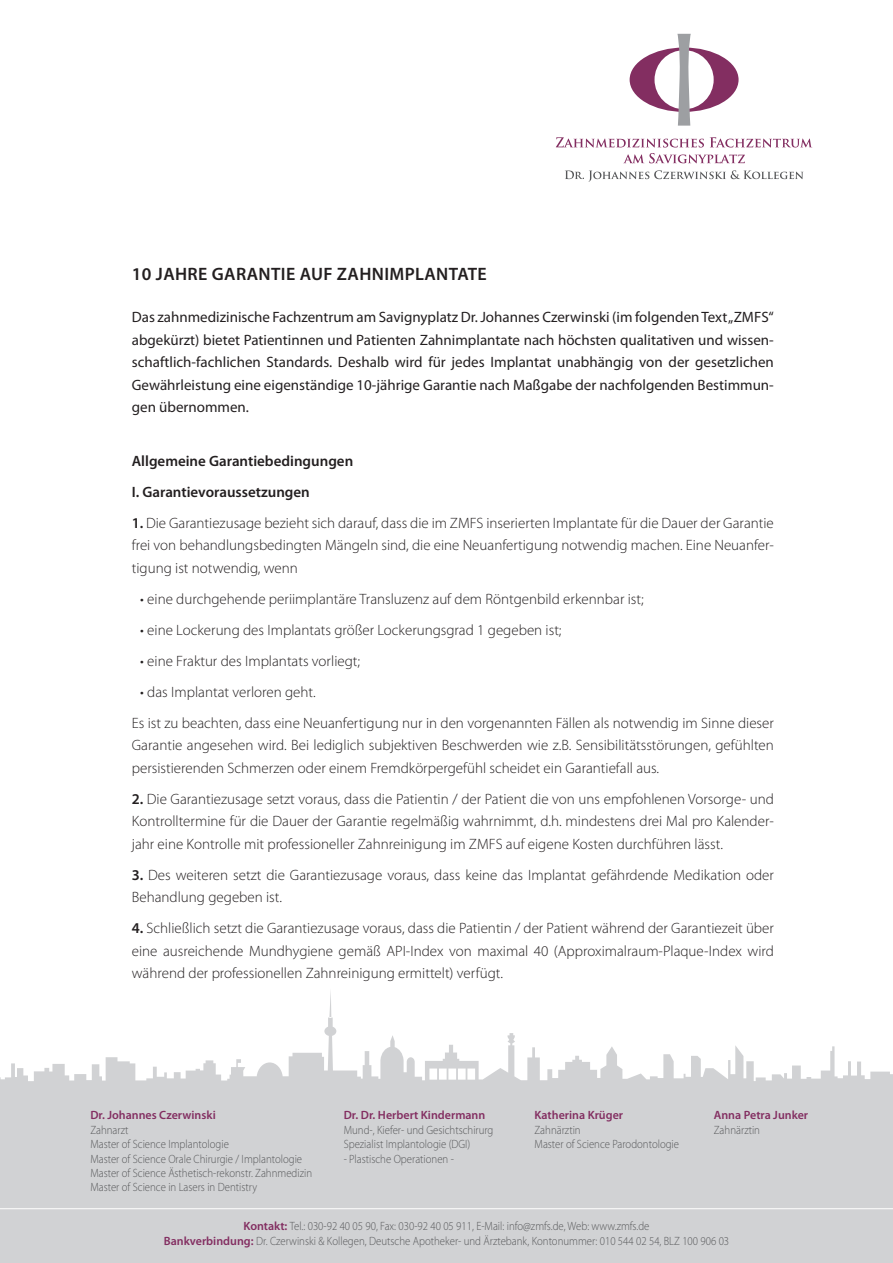
<style>
.page{position:relative;width:893px;height:1263px;background:#fff}
.page>*{position:absolute;margin:0;border:0;box-sizing:border-box;transform-origin:0 0}
.t1{font:600 18px "Myriad Pro";letter-spacing:.02em;color:#231f20}
.t2{font:300 15px/22.5px "Myriad Pro";color:#231f20;text-align:justify}
.t3{font:15px/22.5px "Myriad Pro";color:#231f20;text-align:justify}
.t4{font:600 15px/31px "Myriad Pro";color:#231f20}
.t5{font:300 12px/14.4px "Myriad Pro";color:#57585a;scale:.9 1}
.t6{font:600 12px "Myriad Pro";color:#832e61}
.s1{font-weight:600}
.s2{font-weight:600;color:#832e61}
</style>
<div class="page">
<svg style="left:0;top:992px;width:893px;height:271px;fill:#d1d2d4"></svg>
<svg style="left:565px;top:170px;width:238px;height:12px"></svg>
<svg style="left:556px;top:137px;width:148px;height:10px"></svg>
<svg style="left:710px;top:137px;width:102px;height:10px"></svg>
<svg style="left:624px;top:153px;width:121px;height:10px"></svg>
<svg style="left:630px;top:34px;width:109px;height:92px"></svg>
<hr style="left:0;top:1208px;width:893px;height:1px;background:#fff">
<p class="t1" style="left:132px;top:263px;width:356px">10 JAHRE GARANTIE AUF ZAHNIMPLANTATE</p>
<p class="t3" style="left:132px;top:306px;width:644px">Das zahnmedizinische Fachzentrum am Savignyplatz Dr. Johannes Czerwinski (im folgenden Text „ZMFS“ abgekürzt) bietet Patientinnen und Patienten Zahnimplantate nach höchsten qualitativen und wissen&shy;schaftlich-fachlichen Standards. Deshalb wird für jedes Implantat unabhängig von der gesetzlichen Gewährleistung eine eigenständige 10-jährige Garantie nach Maßgabe der nachfolgenden Bestimmun&shy;gen übernommen.</p>
<p class="t4" style="left:132px;top:445px;width:223px">Allgemeine Garantiebedingungen<br>I. Garantievoraussetzungen</p>
<p class="t2" style="left:132px;top:511px;width:644px"><span class="s1">1.</span> Die Garantiezusage bezieht sich darauf, dass die im ZMFS inserierten Implantate für die Dauer der Garantie frei von behandlungsbedingten Mängeln sind, die eine Neuanfertigung notwendig machen. Eine Neuanfer&shy;tigung ist notwendig, wenn</p>
<p class="t2" style="left:140px;top:587px;width:505px">• eine durchgehende periimplantäre Transluzenz auf dem Röntgenbild erkennbar ist;</p>
<p class="t2" style="left:140px;top:618px;width:423px">• eine Lockerung des Implantats größer Lockerungsgrad 1 gegeben ist;</p>
<p class="t2" style="left:140px;top:649px;width:221px">• eine Fraktur des Implantats vorliegt;</p>
<p class="t2" style="left:132px;top:676px;width:644px;line-height:31px;text-indent:9px">• das Implantat verloren geht.<br>Es ist zu beachten, dass eine Neuanfertigung nur in den vorgenannten Fällen als notwendig im Sinne dieser</p>
<p class="t2" style="left:132px;top:734px;width:644px">Garantie angesehen wird. Bei lediglich subjektiven Beschwerden wie z.B. Sensibilitätsstörungen, gefühlten persistierenden Schmerzen oder einem Fremdkörpergefühl scheidet ein Garantiefall aus.</p>
<p class="t2" style="left:132px;top:787px;width:644px"><span class="s1">2.</span> Die Garantiezusage setzt voraus, dass die Patientin / der Patient die von uns empfohlenen Vorsorge- und Kontrolltermine für die Dauer der Garantie regelmäßig wahrnimmt, d.h. mindestens drei Mal pro Kalender&shy;jahr eine Kontrolle mit professioneller Zahnreinigung im ZMFS auf eigene Kosten durchführen lässt.</p>
<p class="t2" style="left:132px;top:863px;width:644px"><span class="s1">3.</span> Des weiteren setzt die Garantiezusage voraus, dass keine das Implantat gefährdende Medikation oder<br>Behandlung gegeben ist.</p>
<p class="t2" style="left:132px;top:917px;width:644px"><span class="s1">4.</span> Schließlich setzt die Garantiezusage voraus, dass die Patientin / der Patient während der Garantiezeit über eine ausreichende Mundhygiene gemäß API-Index von maximal 40 (Approximalraum-Plaque-Index wird während der professionellen Zahnreinigung ermittelt) verfügt.</p>
<p class="t6" style="left:90px;top:1108px;width:127px">Dr. Johannes Czerwinski</p>
<p class="t5" style="left:90px;top:1122px;width:248px">Zahnarzt<br>Master of Science Implantologie<br>Master of Science Orale Chirurgie / Implantologie Master of Science Ästhetisch-rekonstr. Zahnmedizin Master of Science in Lasers in Dentistry</p>
<p class="t5" style="left:164px;top:1219px;width:630px;text-align:center"><span class="s2">Kontakt:</span> Tel.: 030-92 40 05 90, Fax: 030-92 40 05 911, E-Mail: info@zmfs.de, Web: www.zmfs.de<br><span class="s2">Bankverbindung:</span> Dr. Czerwinski &amp; Kollegen, Deutsche Apotheker- und Ärztebank, Kontonummer: 010 544 02 54, BLZ 100 906 03</p>
<p class="t6" style="left:344px;top:1108px;width:143px">Dr. Dr. Herbert Kindermann</p>
<p class="t5" style="left:344px;top:1122px;width:168px">Mund-, Kiefer- und Gesichtschirurg<br>Spezialist Implantologie (DGI)</p>
<p class="t5" style="left:344px;top:1151px;width:124px">- Plastische Operationen -</p>
<p class="t6" style="left:534px;top:1108px;width:90px">Katherina Krüger</p>
<p class="t5" style="left:534px;top:1122px;width:162px">Zahnärztin<br>Master of Science Parodontologie</p>
<p class="t6" style="left:714px;top:1108px;width:96px">Anna Petra Junker</p>
<p class="t5" style="left:714px;top:1122px;width:53px">Zahnärztin</p>
</div>
